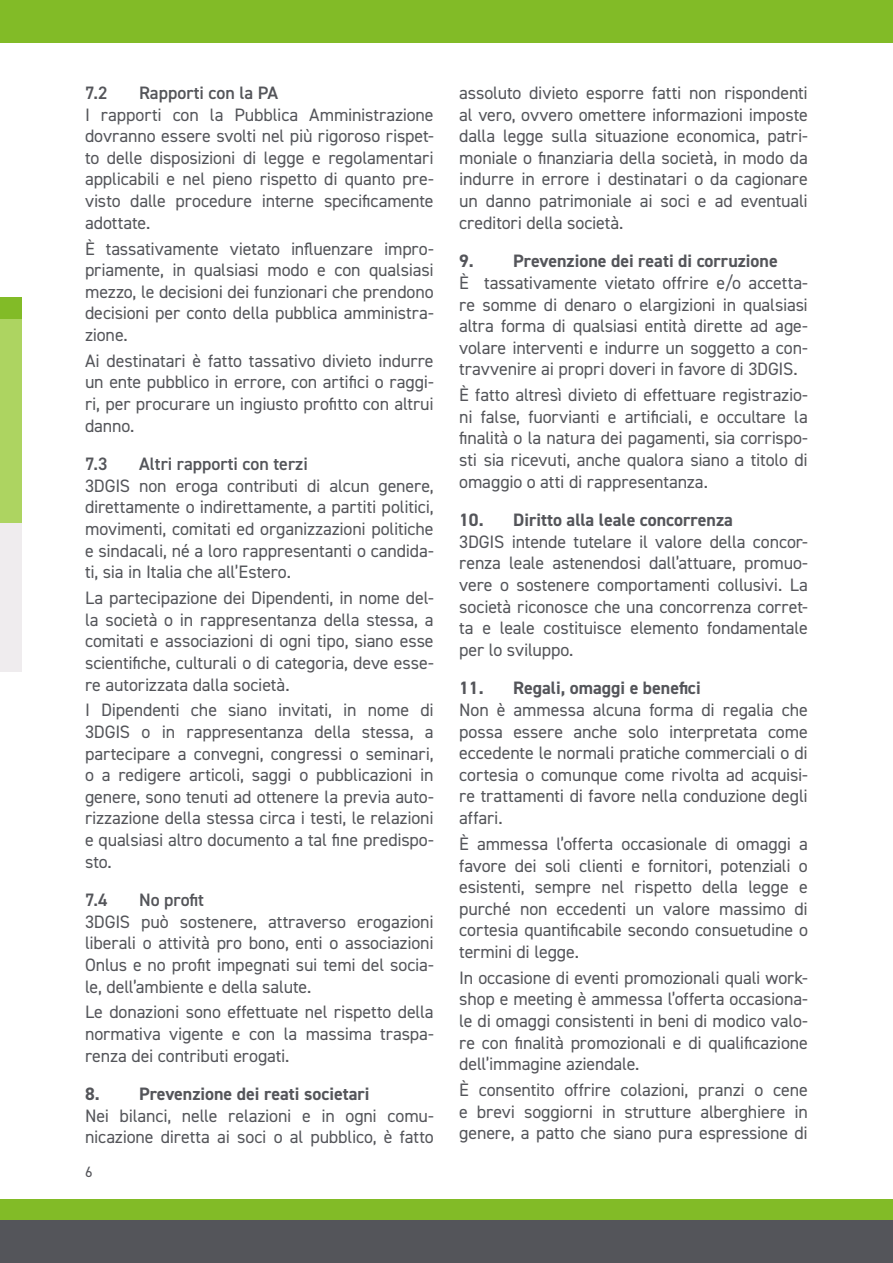
<style>
.page{position:relative;width:893px;height:1263px;background:#fff}
.page>*{position:absolute;margin:0;border:0;box-sizing:border-box;transform-origin:0 0}
.t1{font:18px/21.6px "DIN2014";letter-spacing:-.01em;color:#54555a;text-align:justify}
.t2{font:700 18px "DIN2014";color:#54555a}
.t3{font:600 18px "DIN2014";color:#54555a}
.t4{font:15px "DIN2014";color:#54555a}
</style>
<div class="page">
<div style="left:0;top:298px;width:21px;height:21px;background:#82bb27"></div>
<div style="left:0;top:1199px;width:893px;height:21px;background:#82bb27"></div>
<div style="left:0;top:319px;width:21px;height:212px;background:#add461"></div>
<div style="left:0;top:523px;width:21px;height:149px;background:#efecee"></div>
<div style="left:0;top:0;width:893px;height:43px;background:#82bb27"></div>
<div style="left:0;top:1220px;width:893px;height:43px;background:#54555a"></div>
<p class="t3" style="left:85px;top:81px;width:24px">7.2</p>
<p class="t3" style="left:139px;top:81px;width:141px">Rapporti con la PA</p>
<p class="t1" style="left:85px;top:103px;width:350px">I rapporti con la Pubblica Amministrazione dovranno essere svolti nel più rigoroso rispet&shy;to delle disposizioni di legge e regolamentari applicabili e nel pieno rispetto di quanto pre&shy;visto dalle procedure interne specificamente adottate.</p>
<p class="t1" style="left:85px;top:237px;width:350px">È tassativamente vietato influenzare impro&shy;priamente, in qualsiasi modo e con qualsiasi mezzo, le decisioni dei funzionari che prendono decisioni per conto della pubblica amministra&shy;zione.</p>
<p class="t1" style="left:85px;top:349px;width:350px">Ai destinatari è fatto tassativo divieto indurre un ente pubblico in errore, con artifici o raggi&shy;ri, per procurare un ingiusto profitto con altrui danno.</p>
<p class="t3" style="left:85px;top:452px;width:24px">7.3</p>
<p class="t3" style="left:139px;top:452px;width:170px">Altri rapporti con terzi</p>
<p class="t1" style="left:85px;top:474px;width:350px">3DGIS non eroga contributi di alcun genere, direttamente o indirettamente, a partiti politici, movimenti, comitati ed organizzazioni politiche e sindacali, né a loro rappresentanti o candida&shy;ti, sia in Italia che all’Estero.</p>
<p class="t1" style="left:85px;top:587px;width:350px">La partecipazione dei Dipendenti, in nome del&shy;la società o in rappresentanza della stessa, a comitati e associazioni di ogni tipo, siano esse scientifiche, culturali o di categoria, deve esse&shy;re autorizzata dalla società.</p>
<p class="t1" style="left:85px;top:699px;width:350px">I Dipendenti che siano invitati, in nome di 3DGIS o in rappresentanza della stessa, a partecipare a convegni, congressi o seminari, o a redigere articoli, saggi o pubblicazioni in genere, sono tenuti ad ottenere la previa auto&shy;rizzazione della stessa circa i testi, le relazioni e qualsiasi altro documento a tal fine predispo&shy;sto.</p>
<p class="t3" style="left:85px;top:888px;width:24px">7.4</p>
<p class="t3" style="left:139px;top:888px;width:67px">No profit</p>
<p class="t1" style="left:85px;top:910px;width:350px">3DGIS può sostenere, attraverso erogazioni liberali o attività pro bono, enti o associazioni Onlus e no profit impegnati sui temi del socia&shy;le, dell’ambiente e della salute.</p>
<p class="t1" style="left:85px;top:1001px;width:350px">Le donazioni sono effettuate nel rispetto della normativa vigente e con la massima traspa&shy;renza dei contributi erogati.</p>
<p class="t2" style="left:85px;top:1082px;width:286px">8. Prevenzione dei reati societari</p>
<p class="t1" style="left:85px;top:1104px;width:350px">Nei bilanci, nelle relazioni e in ogni comu&shy;nicazione diretta ai soci o al pubblico, è fatto</p>
<p class="t4" style="left:85px;top:1162px;width:9px">6</p>
<p class="t1" style="left:459px;top:82px;width:350px">assoluto divieto esporre fatti non rispondenti al vero, ovvero omettere informazioni imposte dalla legge sulla situazione economica, patri&shy;moniale o finanziaria della società, in modo da indurre in errore i destinatari o da cagionare un danno patrimoniale ai soci e ad eventuali creditori della società.</p>
<p class="t2" style="left:459px;top:249px;width:320px">9. Prevenzione dei reati di corruzione</p>
<p class="t1" style="left:459px;top:272px;width:350px">È tassativamente vietato offrire e/o accetta&shy;re somme di denaro o elargizioni in qualsiasi altra forma di qualsiasi entità dirette ad age&shy;volare interventi e indurre un soggetto a con&shy;travvenire ai propri doveri in favore di 3DGIS.</p>
<p class="t1" style="left:459px;top:384px;width:350px">È fatto altresì divieto di effettuare registrazio&shy;ni false, fuorvianti e artificiali, e occultare la finalità o la natura dei pagamenti, sia corrispo&shy;sti sia ricevuti, anche qualora siano a titolo di omaggio o atti di rappresentanza.</p>
<p class="t2" style="left:459px;top:508px;width:275px">10. Diritto alla leale concorrenza</p>
<p class="t1" style="left:459px;top:530px;width:350px">3DGIS intende tutelare il valore della concor&shy;renza leale astenendosi dall’attuare, promuo&shy;vere o sostenere comportamenti collusivi. La società riconosce che una concorrenza corret&shy;ta e leale costituisce elemento fondamentale per lo sviluppo.</p>
<p class="t2" style="left:459px;top:676px;width:243px">11. Regali, omaggi e benefici</p>
<p class="t1" style="left:459px;top:699px;width:350px">Non è ammessa alcuna forma di regalia che possa essere anche solo interpretata come eccedente le normali pratiche commerciali o di cortesia o comunque come rivolta ad acquisi&shy;re trattamenti di favore nella conduzione degli affari.</p>
<p class="t1" style="left:459px;top:832px;width:350px">È ammessa l’offerta occasionale di omaggi a favore dei soli clienti e fornitori, potenziali o esistenti, sempre nel rispetto della legge e purché non eccedenti un valore massimo di cortesia quantificabile secondo consuetudine o termini di legge.</p>
<p class="t1" style="left:459px;top:966px;width:350px">In occasione di eventi promozionali quali work&shy;shop e meeting è ammessa l’offerta occasiona&shy;le di omaggi consistenti in beni di modico valo&shy;re con finalità promozionali e di qualificazione dell’immagine aziendale.</p>
<p class="t1" style="left:459px;top:1079px;width:350px">È consentito offrire colazioni, pranzi o cene e brevi soggiorni in strutture alberghiere in genere, a patto che siano pura espressione di</p>
</div>
